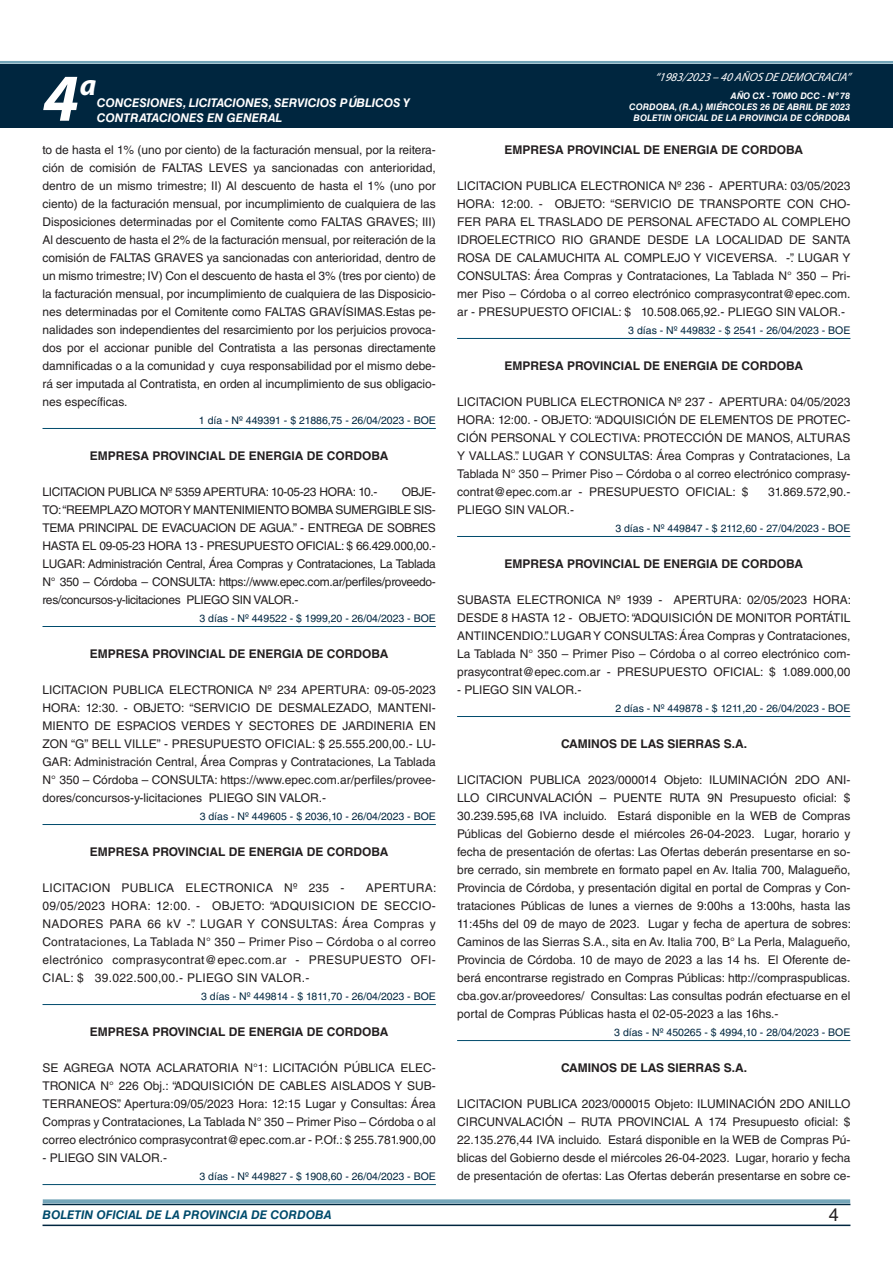
<style>
.page{position:relative;width:893px;height:1263px;background:#fff}
.page>*{position:absolute;margin:0;border:0;box-sizing:border-box;transform-origin:0 0}
.t1{font:italic 700 67.5px "Myriad Pro";color:#fff}
.t2{font:italic 700 30px "Myriad Pro";color:#fff}
.t3{font:18px "Helvetica LT Std";color:#231f20}
.TEXTO_BASE{font:12px/18px "Helvetica LT Std";color:#231f20;text-align:justify}
.RESUELVE{font:700 12px "Helvetica LT Std";color:#231f20}
.t4{font:italic 700 12px/14.4px "Helvetica LT Std";color:#fff}
.TEXTO_BASE-2{font:12px "Helvetica LT Std";letter-spacing:-.025em;color:#231f20}
.t5{font:italic 700 12px "Helvetica LT Std";color:#004b6c}
.TEXTO_BASE-3{font:12px "Helvetica LT Std";letter-spacing:.025em;color:#231f20}
.t6{font:italic 12px "Myriad Pro";color:#fff}
.FECHA_DE_VENCIMIENTO{font:10.5px "Helvetica LT Std";color:#00263f}
.t7{font:italic 700 9px/10.8px "Helvetica LT Std";color:#fff;text-align:right}
</style>
<div class="page">
<div style="left:0;top:61px;width:893px;height:6px;background:#fff;opacity:.75"></div>
<hr style="left:43px;top:1224px;width:807px;height:2px;background:#00263f">
<div style="left:42px;top:1198px;width:809px;height:8px;background:#fff;opacity:.75"></div>
<div style="left:0;top:64px;width:893px;height:64px;background:#00263f"></div>
<hr style="left:43px;top:428px;width:393px;height:1px;background:#004b6c">
<hr style="left:43px;top:626px;width:393px;height:1px;background:#004b6c">
<hr style="left:43px;top:824px;width:393px;height:1px;background:#004b6c">
<hr style="left:43px;top:1004px;width:393px;height:1px;background:#004b6c">
<hr style="left:43px;top:1184px;width:393px;height:1px;background:#004b6c">
<hr style="left:457px;top:338px;width:393px;height:1px;background:#004b6c">
<hr style="left:457px;top:536px;width:393px;height:1px;background:#004b6c">
<hr style="left:457px;top:716px;width:393px;height:1px;background:#004b6c">
<hr style="left:457px;top:1040px;width:393px;height:1px;background:#004b6c">
<h1 class="t1" style="left:43px;top:54px;width:38px">4</h1>
<h2 class="t2" style="left:80px;top:66px;width:18px">a</h2>
<p class="t4" style="left:97px;top:96px;width:315px">CONCESIONES, LICITACIONES, SERVICIOS PÚBLICOS Y<br>CONTRATACIONES EN GENERAL</p>
<p class="TEXTO_BASE" style="left:43px;top:141px;width:395px">to de hasta el 1% (uno por ciento) de la facturación mensual, por la reitera&shy;ción de comisión de FALTAS LEVES ya sancionadas con anterioridad, dentro de un mismo trimestre; II) Al descuento de hasta el 1% (uno por ciento) de la facturación mensual, por incumplimiento de cualquiera de las Disposiciones determinadas por el Comitente como FALTAS GRAVES; III)<br>Al descuento de hasta el 2% de la facturación mensual, por reiteración de la comisión de FALTAS GRAVES ya sancionadas con anterioridad, dentro de un mismo trimestre; IV) Con el descuento de hasta el 3% (tres por ciento) de la facturación mensual, por incumplimiento de cualquiera de las Disposicio&shy;nes determinadas por el Comitente como FALTAS GRAVÍSIMAS.Estas pe&shy;nalidades son independientes del resarcimiento por los perjuicios provoca&shy;dos por el accionar punible del Contratista a las personas directamente damnificadas o a la comunidad y cuya responsabilidad por el mismo debe&shy;rá ser imputada al Contratista, en orden al incumplimiento de sus obligacio&shy;nes específicas.</p>
<p class="FECHA_DE_VENCIMIENTO" style="left:199px;top:414px;width:238px">1 día - Nº 449391 - $ 21886,75 - 26/04/2023 - BOE</p>
<p class="RESUELVE" style="left:90px;top:448px;width:300px">EMPRESA PROVINCIAL DE ENERGIA DE CORDOBA</p>
<p class="TEXTO_BASE-2" style="left:43px;top:485px;width:336px">LICITACION PUBLICA Nº 5359 APERTURA: 10-05-23 HORA: 10.-</p>
<p class="TEXTO_BASE" style="left:43px;top:483px;width:395px;text-indent:359px">OBJE-TO: “REEMPLAZO MOTOR Y MANTENIMIENTO BOMBA SUMERGIBLE SIS-TEMA PRINCIPAL DE EVACUACION DE AGUA.” - ENTREGA DE SOBRES HASTA EL 09-05-23 HORA 13 - PRESUPUESTO OFICIAL: $ 66.429.000,00.- LUGAR: Administración Central, Área Compras y Contrataciones, La Tablada N° 350 – Córdoba – CONSULTA: https://www.epec.com.ar/perfiles/proveedo&shy;res/concursos-y-licitaciones PLIEGO SIN VALOR.-</p>
<p class="FECHA_DE_VENCIMIENTO" style="left:200px;top:612px;width:238px">3 días - Nº 449522 - $ 1999,20 - 26/04/2023 - BOE</p>
<p class="RESUELVE" style="left:90px;top:646px;width:300px">EMPRESA PROVINCIAL DE ENERGIA DE CORDOBA</p>
<p class="TEXTO_BASE" style="left:43px;top:681px;width:395px">LICITACION PUBLICA ELECTRONICA Nº 234 APERTURA: 09-05-2023<br>HORA: 12:30. - OBJETO: “SERVICIO DE DESMALEZADO, MANTENI-MIENTO DE ESPACIOS VERDES Y SECTORES DE JARDINERIA EN ZON “G” BELL VILLE” - PRESUPUESTO OFICIAL: $ 25.555.200,00.- LU-GAR: Administración Central, Área Compras y Contrataciones, La Tablada N° 350 – Córdoba – CONSULTA: https://www.epec.com.ar/perfiles/provee&shy;dores/concursos-y-licitaciones PLIEGO SIN VALOR.-</p>
<p class="FECHA_DE_VENCIMIENTO" style="left:200px;top:810px;width:238px">3 días - Nº 449605 - $ 2036,10 - 26/04/2023 - BOE</p>
<p class="RESUELVE" style="left:90px;top:844px;width:300px">EMPRESA PROVINCIAL DE ENERGIA DE CORDOBA</p>
<p class="TEXTO_BASE-3" style="left:43px;top:881px;width:303px">LICITACION PUBLICA ELECTRONICA Nº 235 -</p>
<p class="TEXTO_BASE" style="left:43px;top:879px;width:395px;text-indent:323px">APERTURA:<br>09/05/2023 HORA: 12:00. - OBJETO: “ADQUISICION DE SECCIO-NADORES PARA 66 kV -”. LUGAR Y CONSULTAS: Área Compras y Contrataciones, La Tablada N° 350 – Primer Piso – Córdoba o al correo electrónico comprasycontrat@epec.com.ar - PRESUPUESTO OFI-CIAL: $ 39.022.500,00.- PLIEGO SIN VALOR.-</p>
<p class="FECHA_DE_VENCIMIENTO" style="left:201px;top:990px;width:236px">3 días - Nº 449814 - $ 1811,70 - 26/04/2023 - BOE</p>
<p class="RESUELVE" style="left:90px;top:1024px;width:300px">EMPRESA PROVINCIAL DE ENERGIA DE CORDOBA</p>
<p class="TEXTO_BASE" style="left:43px;top:1059px;width:395px">SE AGREGA NOTA ACLARATORIA N°1: LICITACIÓN PÚBLICA ELEC-TRONICA N° 226 Obj.: “ADQUISICIÓN DE CABLES AISLADOS Y SUB-TERRANEOS”. Apertura:09/05/2023 Hora: 12:15 Lugar y Consultas: Área Compras y Contrataciones, La Tablada N° 350 – Primer Piso – Córdoba o al correo electrónico comprasycontrat@epec.com.ar - P.Of.: $ 255.781.900,00</p>
<p class="TEXTO_BASE" style="left:43px;top:1149px;width:126px">- PLIEGO SIN VALOR.-</p>
<p class="FECHA_DE_VENCIMIENTO" style="left:200px;top:1170px;width:238px">3 días - Nº 449827 - $ 1908,60 - 26/04/2023 - BOE</p>
<p class="t6" style="left:655px;top:70px;width:197px">“ 1983/2023 – 40 AÑOS DE DEMOCRACIA”</p>
<p class="t7" style="left:629px;top:91px;width:223px">AÑO CX - TOMO DCC - Nº 78<br>CORDOBA, (R.A.) MIÉRCOLES 26 DE ABRIL DE 2023</p>
<p class="t7" style="left:634px;top:112px;width:218px">BOLETIN OFICIAL DE LA PROVINCIA DE CÓRDOBA</p>
<p class="RESUELVE" style="left:504px;top:142px;width:300px">EMPRESA PROVINCIAL DE ENERGIA DE CORDOBA</p>
<p class="TEXTO_BASE" style="left:457px;top:177px;width:395px">LICITACION PUBLICA ELECTRONICA Nº 236 - APERTURA: 03/05/2023<br>HORA: 12:00. - OBJETO: “SERVICIO DE TRANSPORTE CON CHO-FER PARA EL TRASLADO DE PERSONAL AFECTADO AL COMPLEHO IDROELECTRICO RIO GRANDE DESDE LA LOCALIDAD DE SANTA ROSA DE CALAMUCHITA AL COMPLEJO Y VICEVERSA. -”. LUGAR Y CONSULTAS: Área Compras y Contrataciones, La Tablada N° 350 – Pri&shy;mer Piso – Córdoba o al correo electrónico comprasycontrat@epec.com. ar - PRESUPUESTO OFICIAL: $ 10.508.065,92.- PLIEGO SIN VALOR.-</p>
<p class="FECHA_DE_VENCIMIENTO" style="left:628px;top:324px;width:224px">3 días - Nº 449832 - $ 2541 - 26/04/2023 - BOE</p>
<p class="RESUELVE" style="left:504px;top:358px;width:300px">EMPRESA PROVINCIAL DE ENERGIA DE CORDOBA</p>
<p class="TEXTO_BASE" style="left:457px;top:393px;width:395px">LICITACION PUBLICA ELECTRONICA Nº 237 - APERTURA: 04/05/2023<br>HORA: 12:00. - OBJETO: “ADQUISICIÓN DE ELEMENTOS DE PROTEC-CIÓN PERSONAL Y COLECTIVA: PROTECCIÓN DE MANOS, ALTURAS Y VALLAS.”. LUGAR Y CONSULTAS: Área Compras y Contrataciones, La Tablada N° 350 – Primer Piso – Córdoba o al correo electrónico comprasy&shy;contrat@epec.com.ar - PRESUPUESTO OFICIAL: $</p>
<p class="TEXTO_BASE" style="left:768px;top:483px;width:84px">31.869.572,90.-</p>
<p class="TEXTO_BASE" style="left:457px;top:501px;width:119px">PLIEGO SIN VALOR.-</p>
<p class="FECHA_DE_VENCIMIENTO" style="left:615px;top:522px;width:237px">3 días - Nº 449847 - $ 2112,60 - 27/04/2023 - BOE</p>
<p class="RESUELVE" style="left:504px;top:556px;width:300px">EMPRESA PROVINCIAL DE ENERGIA DE CORDOBA</p>
<p class="TEXTO_BASE" style="left:457px;top:591px;width:395px">SUBASTA ELECTRONICA Nº 1939 - APERTURA: 02/05/2023 HORA:<br>DESDE 8 HASTA 12 - OBJETO: “ADQUISICIÓN DE MONITOR PORTÁTIL ANTIINCENDIO.”. LUGAR Y CONSULTAS: Área Compras y Contrataciones, La Tablada N° 350 – Primer Piso – Córdoba o al correo electrónico com&shy;prasycontrat@epec.com.ar - PRESUPUESTO OFICIAL: $ 1.089.000,00</p>
<p class="TEXTO_BASE" style="left:457px;top:681px;width:126px">- PLIEGO SIN VALOR.-</p>
<p class="FECHA_DE_VENCIMIENTO" style="left:615px;top:702px;width:237px">2 días - Nº 449878 - $ 1211,20 - 26/04/2023 - BOE</p>
<p class="RESUELVE" style="left:561px;top:736px;width:188px">CAMINOS DE LAS SIERRAS S.A.</p>
<p class="TEXTO_BASE" style="left:457px;top:771px;width:395px">LICITACION PUBLICA 2023/000014 Objeto: ILUMINACIÓN 2DO ANI-LLO CIRCUNVALACIÓN – PUENTE RUTA 9N Presupuesto oficial: $ 30.239.595,68 IVA incluido. Estará disponible en la WEB de Compras Públicas del Gobierno desde el miércoles 26-04-2023. Lugar, horario y fecha de presentación de ofertas: Las Ofertas deberán presentarse en so&shy;bre cerrado, sin membrete en formato papel en Av. Italia 700, Malagueño, Provincia de Córdoba, y presentación digital en portal de Compras y Con&shy;trataciones Públicas de lunes a viernes de 9:00hs a 13:00hs, hasta las 11:45hs del 09 de mayo de 2023. Lugar y fecha de apertura de sobres:<br>Caminos de las Sierras S.A., sita en Av. Italia 700, B° La Perla, Malagueño, Provincia de Córdoba. 10 de mayo de 2023 a las 14 hs. El Oferente de&shy;berá encontrarse registrado en Compras Públicas: http://compraspublicas. cba.gov.ar/proveedores/ Consultas: Las consultas podrán efectuarse en el portal de Compras Públicas hasta el 02-05-2023 a las 16hs.-</p>
<p class="FECHA_DE_VENCIMIENTO" style="left:614px;top:1026px;width:238px">3 días - Nº 450265 - $ 4994,10 - 28/04/2023 - BOE</p>
<p class="RESUELVE" style="left:561px;top:1060px;width:188px">CAMINOS DE LAS SIERRAS S.A.</p>
<p class="TEXTO_BASE" style="left:457px;top:1095px;width:395px">LICITACION PUBLICA 2023/000015 Objeto: ILUMINACIÓN 2DO ANILLO CIRCUNVALACIÓN – RUTA PROVINCIAL A 174 Presupuesto oficial: $ 22.135.276,44 IVA incluido. Estará disponible en la WEB de Compras Pú&shy;blicas del Gobierno desde el miércoles 26-04-2023. Lugar, horario y fecha de presentación de ofertas: Las Ofertas deberán presentarse en sobre ce-</p>
<p class="t5" style="left:43px;top:1208px;width:290px">BOLETIN OFICIAL DE LA PROVINCIA DE CORDOBA</p>
<h3 class="t3" style="left:829px;top:1204px;width:12px">4</h3>
</div>
